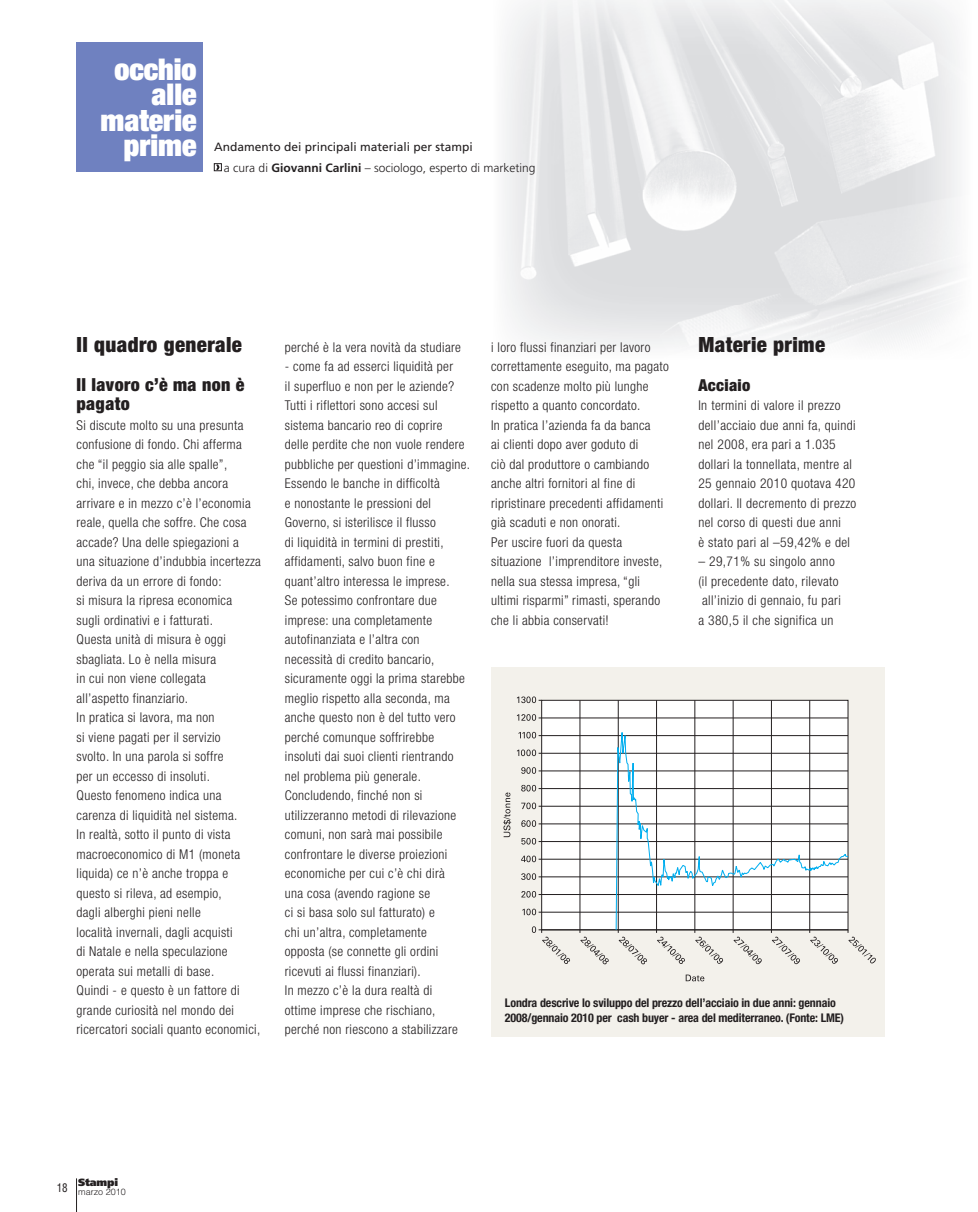
<style>
.page{position:relative;width:978px;height:1212px;background:#fff}
.page>*{position:absolute;margin:0;border:0;box-sizing:border-box;transform-origin:0 0}
.t1{font:900 condensed 30px/25.5px "Helvetica Neue LT Std";color:#fff;text-align:right}
.t2{font:900 condensed 21px "Helvetica Neue LT Std";letter-spacing:.02em;color:#231f20}
.t3{font:900 condensed 18px/19.5px "Helvetica Neue LT Std";letter-spacing:.02em;color:#231f20}
.t4{font:900 condensed 16.5px "Helvetica Neue LT Std";letter-spacing:.02em;color:#231f20}
.t5{font:300 condensed 13.5px/19.5px "Helvetica Neue LT Std";letter-spacing:.025em;color:#231f20}
.t6{font:700 condensed 12px/15px "Helvetica Neue LT Std";letter-spacing:-.01em;color:#231f20}
.t7{font:12px/21.5px "Frutiger LT Std";color:#231f20}
.t8{font:condensed 11.7px "Helvetica LT Std";color:#231f20;scale:.94 1}
.t9{font:900 10.5px "Frutiger LT Std";letter-spacing:-.015em;color:#231f20}
.t10{font:300 9px "Helvetica LT Std";color:#231f20}
.s1{font-weight:300}
.s2{font-weight:700}
</style>
<div class="page">
<hr style="left:76px;top:1178px;width:1px;height:34px;background:#231f20">
<div style="left:77px;top:43px;width:126px;height:129px;background:#6f81c0"></div>
<svg style="left:214px;top:163px;width:8px;height:8px"></svg>
<img style="left:504px;top:0;width:456px;height:347px">
<div style="left:491px;top:666px;width:393px;height:370px;background:#f3f1eb"></div>
<div style="left:542px;top:700px;width:306px;height:230px;background:#fff"></div>
<hr style="left:539px;top:718px;width:309px;height:1px;background:#231f20">
<hr style="left:539px;top:735px;width:309px;height:1px;background:#231f20">
<hr style="left:539px;top:753px;width:309px;height:1px;background:#231f20">
<hr style="left:539px;top:771px;width:309px;height:1px;background:#231f20">
<hr style="left:539px;top:788px;width:309px;height:1px;background:#231f20">
<hr style="left:539px;top:806px;width:309px;height:1px;background:#231f20">
<hr style="left:539px;top:824px;width:309px;height:1px;background:#231f20">
<hr style="left:539px;top:841px;width:309px;height:1px;background:#231f20">
<hr style="left:539px;top:859px;width:309px;height:1px;background:#231f20">
<hr style="left:539px;top:876px;width:309px;height:1px;background:#231f20">
<hr style="left:539px;top:894px;width:309px;height:1px;background:#231f20">
<hr style="left:539px;top:912px;width:309px;height:1px;background:#231f20">
<hr style="left:539px;top:929px;width:309px;height:1px;background:#231f20">
<hr style="left:580px;top:700px;width:1px;height:233px;background:#231f20">
<hr style="left:618px;top:700px;width:1px;height:233px;background:#231f20">
<hr style="left:656px;top:700px;width:1px;height:233px;background:#231f20">
<hr style="left:695px;top:700px;width:1px;height:233px;background:#231f20">
<hr style="left:733px;top:700px;width:1px;height:233px;background:#231f20">
<hr style="left:771px;top:700px;width:1px;height:233px;background:#231f20">
<hr style="left:809px;top:700px;width:1px;height:233px;background:#231f20">
<svg style="left:615px;top:711px;width:234px;height:220px"></svg>
<svg style="left:517px;top:696px;width:25px;height:7px"></svg>
<svg style="left:517px;top:714px;width:19px;height:7px"></svg>
<svg style="left:519px;top:732px;width:17px;height:6px"></svg>
<svg style="left:517px;top:749px;width:19px;height:7px"></svg>
<svg style="left:521px;top:767px;width:15px;height:7px"></svg>
<svg style="left:521px;top:785px;width:15px;height:6px"></svg>
<svg style="left:521px;top:802px;width:15px;height:7px"></svg>
<svg style="left:521px;top:820px;width:15px;height:7px"></svg>
<svg style="left:521px;top:838px;width:15px;height:6px"></svg>
<svg style="left:521px;top:855px;width:15px;height:7px"></svg>
<svg style="left:686px;top:974px;width:18px;height:7px"></svg>
<svg style="left:503px;top:792px;width:8px;height:45px"></svg>
<svg style="left:521px;top:873px;width:15px;height:7px"></svg>
<svg style="left:521px;top:891px;width:15px;height:6px"></svg>
<svg style="left:580px;top:936px;width:29px;height:29px"></svg>
<svg style="left:619px;top:936px;width:28px;height:29px"></svg>
<svg style="left:657px;top:936px;width:28px;height:28px"></svg>
<svg style="left:695px;top:936px;width:28px;height:28px"></svg>
<svg style="left:733px;top:936px;width:29px;height:29px"></svg>
<svg style="left:772px;top:936px;width:28px;height:29px"></svg>
<svg style="left:810px;top:936px;width:28px;height:28px"></svg>
<svg style="left:848px;top:930px;width:28px;height:33px"></svg>
<svg style="left:522px;top:909px;width:14px;height:6px"></svg>
<svg style="left:532px;top:926px;width:38px;height:38px"></svg>
<h1 class="t1" style="left:101px;top:56px;width:98px">occhio alle materie prime</h1>
<p class="t7" style="left:224px;top:136px;width:313px;text-indent:-10px">Andamento dei principali materiali per stampi<br><span class="s1">a cura di</span> <span class="s2">Giovanni Carlini</span> <span class="s1">– sociologo, esperto di marketing</span></p>
<h2 class="t2" style="left:77px;top:331px;width:167px">Il quadro generale</h2>
<h3 class="t3" style="left:77px;top:374px;width:169px">Il lavoro c’è ma non è pagato</h3>
<p class="t5" style="left:77px;top:415px;width:186px">Si discute molto su una presunta confusione di fondo. Chi afferma che “il peggio sia alle spalle”,<br>chi, invece, che debba ancora arrivare e in mezzo c’è l’economia reale, quella che soffre. Che cosa accade? Una delle spiegazioni a<br>una situazione d’indubbia incertezza deriva da un errore di fondo:<br>si misura la ripresa economica<br>sugli ordinativi e i fatturati.<br>Questa unità di misura è oggi sbagliata. Lo è nella misura<br>in cui non viene collegata all’aspetto finanziario.<br>In pratica si lavora, ma non<br>si viene pagati per il servizio<br>svolto. In una parola si soffre<br>per un eccesso di insoluti.<br>Questo fenomeno indica una carenza di liquidità nel sistema.<br>In realtà, sotto il punto di vista macroeconomico di M1 (moneta liquida) ce n’è anche troppa e questo si rileva, ad esempio,<br>dagli alberghi pieni nelle<br>località invernali, dagli acquisti<br>di Natale e nella speculazione operata sui metalli di base.<br>Quindi - e questo è un fattore di grande curiosità nel mondo dei ricercatori sociali quanto economici,</p>
<p class="t5" style="left:285px;top:337px;width:178px">perché è la vera novità da studiare</p>
<p class="t5" style="left:285px;top:357px;width:187px">- come fa ad esserci liquidità per<br>il superfluo e non per le aziende?<br>Tutti i riflettori sono accesi sul sistema bancario reo di coprire<br>delle perdite che non vuole rendere pubbliche per questioni d’immagine.<br>Essendo le banche in difficoltà<br>e nonostante le pressioni del<br>Governo, si isterilisce il flusso<br>di liquidità in termini di prestiti, affidamenti, salvo buon fine e quant’altro interessa le imprese.<br>Se potessimo confrontare due imprese: una completamente autofinanziata e l’altra con necessità di credito bancario, sicuramente oggi la prima starebbe meglio rispetto alla seconda, ma anche questo non è del tutto vero perché comunque soffrirebbe insoluti dai suoi clienti rientrando nel problema più generale.<br>Concludendo, finché non si utilizzeranno metodi di rilevazione comuni, non sarà mai possibile confrontare le diverse proiezioni economiche per cui c’è chi dirà<br>una cosa (avendo ragione se<br>ci si basa solo sul fatturato) e<br>chi un’altra, completamente<br>opposta (se connette gli ordini ricevuti ai flussi finanziari).<br>In mezzo c’è la dura realtà di<br>ottime imprese che rischiano, perché non riescono a stabilizzare</p>
<p class="t5" style="left:491px;top:337px;width:179px">i loro flussi finanziari per lavoro correttamente eseguito, ma pagato con scadenze molto più lunghe rispetto a quanto concordato.<br>In pratica l’azienda fa da banca<br>ai clienti dopo aver goduto di<br>ciò dal produttore o cambiando anche altri fornitori al fine di ripristinare precedenti affidamenti già scaduti e non onorati.<br>Per uscire fuori da questa situazione l’imprenditore investe, nella sua stessa impresa, “gli ultimi risparmi” rimasti, sperando che li abbia conservati!</p>
<h2 class="t2" style="left:698px;top:331px;width:128px">Materie prime</h2>
<p class="t4" style="left:698px;top:375px;width:54px">Acciaio</p>
<p class="t5" style="left:698px;top:396px;width:159px">In termini di valore il prezzo dell’acciaio due anni fa, quindi nel 2008, era pari a 1.035 dollari la tonnellata, mentre al<br>25 gennaio 2010 quotava 420 dollari. Il decremento di prezzo nel corso di questi due anni<br>è stato pari al –59,42% e del</p>
<p class="t5" style="left:698px;top:552px;width:144px">– 29,71% su singolo anno (il precedente dato, rilevato all’inizio di gennaio, fu pari a 380,5 il che significa un</p>
<p class="t6" style="left:505px;top:995px;width:341px">Londra descrive lo sviluppo del prezzo dell’acciaio in due anni: gennaio<br>2008/gennaio 2010 per cash buyer - area del mediterraneo. (Fonte: LME)</p>
<p class="t8" style="left:57px;top:1181px;width:13px">18</p>
<p class="t9" style="left:78px;top:1176px;width:41px">Stampi</p>
<p class="t10" style="left:78px;top:1186px;width:49px">marzo 2010</p>
</div>
